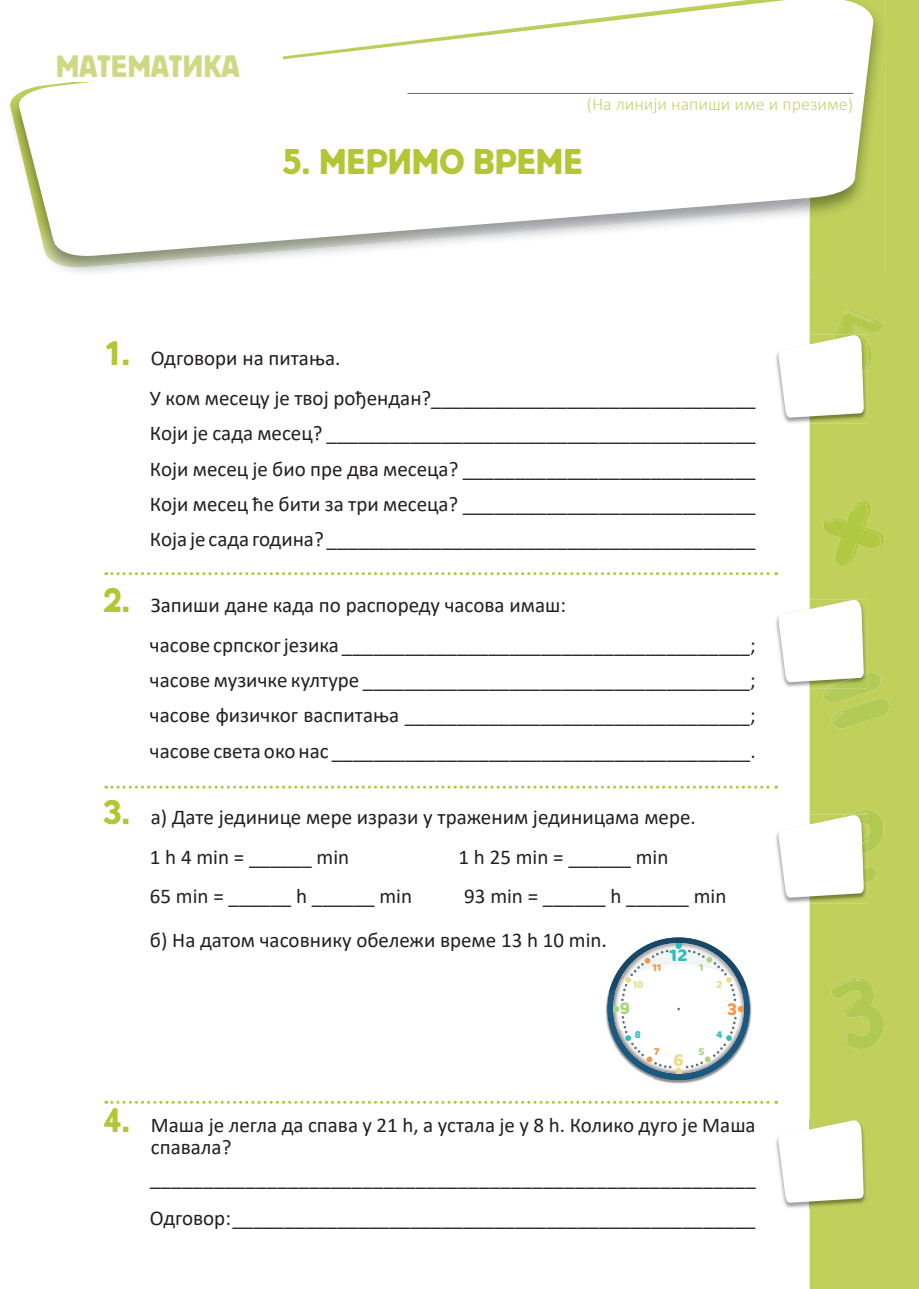
<style>
.page{position:relative;width:919px;height:1289px;background:#fff}
.page>*{position:absolute;margin:0;border:0;box-sizing:border-box;transform-origin:0 0}
.t1{font:37.5px "Bloc C";color:#b3c635}
.t2{font:32.4px "Bloc C";color:#cfd985}
.t3{font:21px/35.2px "Calibri";color:#231f20}
.t4{font:300 18px "Calibri";color:#c8d471}
.t5{font:700 16.8px "Cocon";color:#ebdc8f}
.t6{font:700 16.65px "Cocon";color:#2ebebe}
.t7{font:700 16.65px "Cocon";color:#abd480}
.t8{font:700 16.65px "Cocon";color:#f79546}
.t9{font:700 9.75px "Cocon";color:#f79546}
.t10{font:700 9.75px "Cocon";color:#ebdc8f}
.t11{font:700 9.75px "Cocon";color:#2ebebe}
.t12{font:700 9.75px "Cocon";color:#abd480}
.s1{font-family:"Bloc C";font-size:36px;color:#b3c635}
</style>
<div class="page">
<div style="left:809px;top:0;width:109px;height:1288px;background:#c1cf5b"></div>
<svg style="left:823px;top:500px;width:61px;height:66px"></svg>
<svg style="left:830px;top:977px;width:54px;height:72px"></svg>
<img style="left:776px;top:353px;width:91px;height:70px">
<svg style="left:778px;top:310px;width:103px;height:108px"></svg>
<img style="left:776px;top:1119px;width:91px;height:89px">
<svg style="left:777px;top:1118px;width:87px;height:84px"></svg>
<img style="left:776px;top:617px;width:2px;height:23px">
<svg style="left:778px;top:598px;width:111px;height:130px"></svg>
<img style="left:776px;top:833px;width:91px;height:70px">
<svg style="left:778px;top:809px;width:105px;height:88px"></svg>
<svg style="left:106px;top:572px;width:670px;height:3px"></svg>
<svg style="left:106px;top:785px;width:670px;height:3px"></svg>
<svg style="left:106px;top:1100px;width:670px;height:3px"></svg>
<img style="left:642px;top:1073px;width:12px;height:6px">
<img style="left:703px;top:986px;width:49px;height:94px">
<img style="left:654px;top:1076px;width:49px;height:8px">
<svg style="left:605px;top:937px;width:142px;height:136px"></svg>
<img style="left:809px;top:0;width:76px;height:277px">
<img style="left:10px;top:94px;width:266px;height:173px">
<svg style="left:17px;top:0;width:857px;height:259px"></svg>
<div style="left:56px;top:50px;width:227px;height:32px;background:#fff"></div>
<hr style="left:407px;top:93px;width:446px;height:1px;background:#6c6d70">
<h2 class="t2" style="left:56px;top:49px;width:185px">МАТЕМАТИКА</h2>
<p class="t4" style="left:586px;top:93px;width:268px">(На линији напиши име и презиме)</p>
<h1 class="t1" style="left:282px;top:141px;width:301px">5. МЕРИМО ВРЕМЕ</h1>
<p class="t3" style="left:150px;top:338px;width:607px;line-height:39.5px;text-indent:-47px"><span class="s1">1.</span> Одговори на питања.<br>У ком месецу је твој рођендан?_______________________________</p>
<p class="t3" style="left:150px;top:415px;width:607px;text-align:justify">Који је сада месец? _________________________________________ Који месец је био пре два месеца? ____________________________ Који месец ће бити за три месеца? ____________________________ Која је сада година? _________________________________________</p>
<p class="t3" style="left:150px;top:585px;width:607px;line-height:39.5px;text-indent:-47px"><span class="s1">2.</span> Запиши дане када по распореду часова имаш:<br>часове српског језика _______________________________________;</p>
<p class="t3" style="left:150px;top:662px;width:607px;text-align:justify">часове музичке културе _____________________________________; часове физичког васпитања _________________________________; часове света око нас ________________________________________.</p>
<p class="t3" style="left:150px;top:796px;width:547px;line-height:39.5px;text-indent:-47px"><span class="s1">3.</span> а) Дате јединице мере изрази у траженим јединицама мере.<br>1 h 4 min = ______ min</p>
<p class="t3" style="left:458px;top:838px;width:211px">1 h 25 min = ______ min</p>
<p class="t3" style="left:150px;top:873px;width:578px;line-height:43.8px;text-indent:314px">93 min = ______ h ______ min б) На датом часовнику обележи време 13 h 10 min.</p>
<p class="t3" style="left:150px;top:877px;width:263px">65 min = ______ h ______ min</p>
<p class="t6" style="left:669px;top:945px;width:19px">12</p>
<p class="t9" style="left:652px;top:961px;width:11px">11</p>
<p class="t12" style="left:699px;top:961px;width:6px">1</p>
<p class="t10" style="left:632px;top:979px;width:12px">10</p>
<p class="t10" style="left:716px;top:979px;width:8px">2</p>
<p class="t7" style="left:619px;top:997px;width:12px">9</p>
<p class="t8" style="left:727px;top:999px;width:12px">3</p>
<p class="t11" style="left:635px;top:1028px;width:8px">8</p>
<p class="t11" style="left:716px;top:1028px;width:8px">4</p>
<p class="t9" style="left:654px;top:1045px;width:8px">7</p>
<p class="t12" style="left:698px;top:1045px;width:8px">5</p>
<p class="t5" style="left:673px;top:1049px;width:12px">6</p>
<p class="t3" style="left:151px;top:1112px;width:606px;line-height:22.5px;text-indent:-48px"><span class="s1">4.</span> Маша је легла да спава у 21 h, а устала је у 8 h. Колико дуго је Маша спавала?</p>
<p class="t3" style="left:150px;top:1157px;width:607px;line-height:39.5px">_________________________________________________________<br>Одговор: __________________________________________________</p>
</div>
